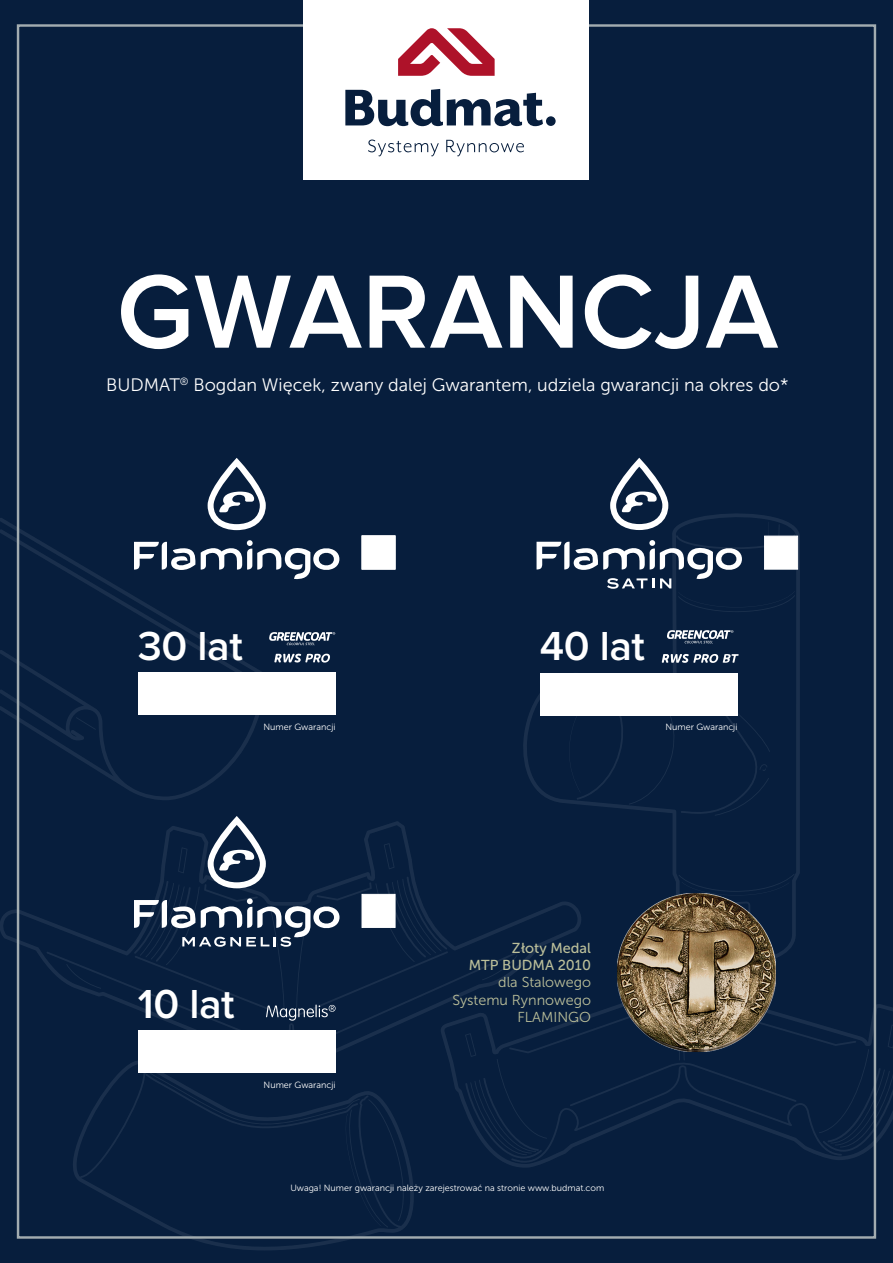
<style>
.page{position:relative;width:893px;height:1263px;background:#071e3d}
.page>*{position:absolute;margin:0;border:0;box-sizing:border-box;transform-origin:0 0}
.t1{font:600 108px "Proxima Nova";color:#fff}
.t2{font:600 42px "Proxima Nova";letter-spacing:-.01em;color:#fff}
.t3{font:18px "Museo Sans 300";color:#fff}
.t4{font:14.4px/17.2px "Museo Sans 300";color:#bbbf9a;text-align:right}
.t5{font:14.4px/17.2px "Museo Sans 500";color:#bbbf9a;text-align:right}
.t6{font:10.5px "Museo Sans 300";color:#fff}
.t7{font:9px "Museo Sans 300";color:#fff}
</style>
<div class="page">
<svg style="left:0;top:517px;width:266px;height:283px"></svg>
<svg style="left:76px;top:717px;width:20px;height:13px"></svg>
<svg style="left:73px;top:1070px;width:332px;height:180px"></svg>
<svg style="left:145px;top:1070px;width:269px;height:157px"></svg>
<svg style="left:465px;top:994px;width:428px;height:169px"></svg>
<svg style="left:0;top:821px;width:583px;height:249px"></svg>
<svg style="left:46px;top:946px;width:483px;height:105px"></svg>
<svg style="left:482px;top:955px;width:35px;height:25px"></svg>
<svg style="left:66px;top:964px;width:35px;height:25px"></svg>
<svg style="left:521px;top:529px;width:279px;height:435px"></svg>
<svg style="left:678px;top:874px;width:117px;height:21px"></svg>
<svg style="left:565px;top:678px;width:205px;height:138px"></svg>
<img style="left:618px;top:894px;width:157px;height:157px">
<svg style="left:269px;top:632px;width:66px;height:13px"></svg>
<svg style="left:274px;top:653px;width:56px;height:10px"></svg>
<div style="left:138px;top:673px;width:197px;height:42px;background:#fff"></div>
<svg style="left:134px;top:540px;width:205px;height:40px"></svg>
<svg style="left:208px;top:458px;width:58px;height:72px"></svg>
<div style="left:362px;top:535px;width:33px;height:34px;background:#fff;border:1px solid #fff"></div>
<div style="left:138px;top:1030px;width:198px;height:43px;background:#fff"></div>
<svg style="left:134px;top:816px;width:314px;height:205px"></svg>
<svg style="left:667px;top:630px;width:66px;height:13px"></svg>
<svg style="left:662px;top:653px;width:77px;height:10px"></svg>
<div style="left:540px;top:673px;width:197px;height:42px;background:#fff"></div>
<svg style="left:537px;top:458px;width:259px;height:154px"></svg>
<div style="left:764px;top:536px;width:34px;height:33px;background:#fff;border:1px solid #fff"></div>
<div style="left:304px;top:0;width:285px;height:180px;background:#fff"></div>
<svg style="left:398px;top:28px;width:97px;height:48px"></svg>
<svg style="left:345px;top:89px;width:198px;height:37px"></svg>
<div style="left:546px;top:116px;width:10px;height:10px;background:#071e3d;border-radius:50%"></div>
<svg style="left:368px;top:140px;width:71px;height:16px"></svg>
<svg style="left:446px;top:140px;width:78px;height:16px"></svg>
<h1 class="t1" style="left:116px;top:262px;width:663px">GWARANCJA</h1>
<p class="t6" style="left:180px;top:376px;width:10px">®</p>
<h3 class="t3" style="left:106px;top:375px;width:684px">BUDMAT Bogdan Więcek, zwany dalej Gwarantem, udziela gwarancji na okres do*</h3>
<h2 class="t2" style="left:138px;top:627px;width:106px">30 lat</h2>
<p class="t7" style="left:264px;top:722px;width:73px">Numer Gwarancji</p>
<h2 class="t2" style="left:540px;top:627px;width:107px">40 lat</h2>
<p class="t7" style="left:665px;top:722px;width:73px">Numer Gwarancji</p>
<h2 class="t2" style="left:138px;top:984px;width:98px">10 lat</h2>
<p class="t7" style="left:264px;top:1080px;width:73px">Numer Gwarancji</p>
<h3 class="t5" style="left:469px;top:939px;width:124px">Złoty Medal<br>MTP BUDMA 2010</h3>
<h3 class="t4" style="left:452px;top:974px;width:140px">dla Stalowego<br>Systemu Rynnowego<br>FLAMINGO</h3>
<p class="t7" style="left:290px;top:1183px;width:316px">Uwaga! Numer gwarancji należy zarejestrować na stronie www.budmat.com</p>
</div>
